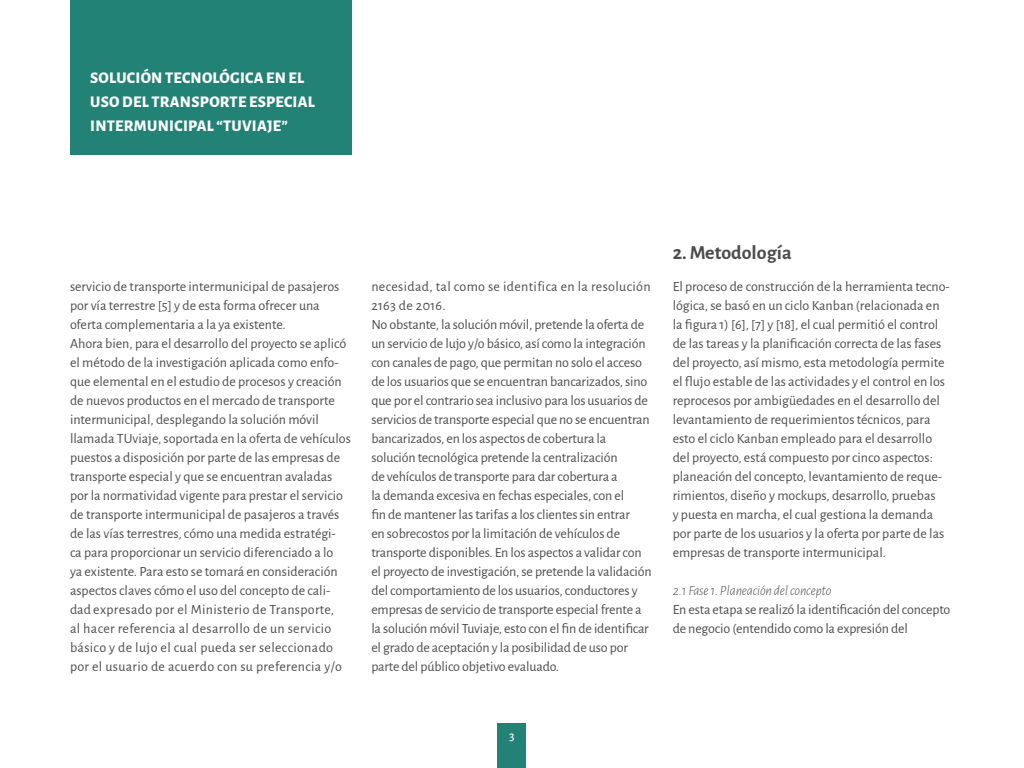
<style>
.page{position:relative;width:1024px;height:768px;background:#fff}
.page>*{position:absolute;margin:0;border:0;box-sizing:border-box;transform-origin:0 0}
.Cuerpo_de_texto{font:700 20px "Alegreya Sans";color:#4b4c4d}
.Cuerpo_de_texto-2{font:800 16px/24px "Alegreya Sans";letter-spacing:.02em;color:#fff}
.Cuerpo_de_texto-3{font:14px/19px "Alegreya Sans";color:#4b4c4d}
.Cuerpo_de_texto-4{font:14px/19px "Alegreya Sans";letter-spacing:.025em;color:#4b4c4d}
.Cuerpo_de_texto-5{font:italic 300 14px "Alegreya Sans";letter-spacing:-.01em;color:#4b4c4d}
.t1{font:500 13px "Alegreya Sans";color:#e9f3f1}
</style>
<div class="page">
<div style="left:498px;top:723px;width:28px;height:45px;background:#238276"></div>
<div style="left:70px;top:0;width:281px;height:155px;background:#238276"></div>
<p class="Cuerpo_de_texto-2" style="left:90px;top:64px;width:226px">SOLUCIÓN TECNOLÓGICA EN EL<br>USO DEL TRANSPORTE ESPECIAL<br>INTERMUNICIPAL “TUVIAJE”</p>
<p class="Cuerpo_de_texto-3" style="left:70px;top:276px;width:271px">servicio de transporte intermunicipal de pasajeros por vía terrestre [5] y de esta forma ofrecer una oferta complementaria a la ya existente.</p>
<p class="Cuerpo_de_texto-3" style="left:70px;top:333px;width:282px">Ahora bien, para el desarrollo del proyecto se aplicó el método de la investigación aplicada como enfo&shy;que elemental en el estudio de procesos y creación de nuevos productos en el mercado de transporte intermunicipal, desplegando la solución móvil llamada TUviaje, soportada en la oferta de vehículos puestos a disposición por parte de las empresas de transporte especial y que se encuentran avaladas por la normatividad vigente para prestar el servicio de transporte intermunicipal de pasajeros a través de las vías terrestres, cómo una medida estratégi&shy;ca para proporcionar un servicio diferenciado a lo<br>ya existente. Para esto se tomará en consideración aspectos claves cómo el uso del concepto de cali&shy;dad expresado por el Ministerio de Transporte,<br>al hacer referencia al desarrollo de un servicio básico y de lujo el cual pueda ser seleccionado por el usuario de acuerdo con su preferencia y/o</p>
<p class="Cuerpo_de_texto-4" style="left:371px;top:276px;width:281px">necesidad, tal como se identifica en la resolución<br>2163 de 2016.</p>
<p class="Cuerpo_de_texto-3" style="left:371px;top:314px;width:282px">No obstante, la solución móvil, pretende la oferta de un servicio de lujo y/o básico, así como la integración con canales de pago, que permitan no solo el acceso de los usuarios que se encuentran bancarizados, sino que por el contrario sea inclusivo para los usuarios de servicios de transporte especial que no se encuentran bancarizados, en los aspectos de cobertura la solución tecnológica pretende la centralización<br>de vehículos de transporte para dar cobertura a<br>la demanda excesiva en fechas especiales, con el<br>fin de mantener las tarifas a los clientes sin entrar<br>en sobrecostos por la limitación de vehículos de transporte disponibles. En los aspectos a validar con el proyecto de investigación, se pretende la validación del comportamiento de los usuarios, conductores y empresas de servicio de transporte especial frente a la solución móvil Tuviaje, esto con el fin de identificar el grado de aceptación y la posibilidad de uso por parte del público objetivo evaluado.</p>
<p class="Cuerpo_de_texto" style="left:673px;top:238px;width:120px">2. Metodología</p>
<p class="Cuerpo_de_texto-3" style="left:673px;top:276px;width:279px">El proceso de construcción de la herramienta tecno&shy;lógica, se basó en un ciclo Kanban (relacionada en la figura 1) [6], [7] y [18], el cual permitió el control de las tareas y la planificación correcta de las fases del proyecto, así mismo, esta metodología permite el flujo estable de las actividades y el control en los reprocesos por ambigüedades en el desarrollo del levantamiento de requerimientos técnicos, para esto el ciclo Kanban empleado para el desarrollo del proyecto, está compuesto por cinco aspectos: planeación del concepto, levantamiento de reque&shy;rimientos, diseño y mockups, desarrollo, pruebas<br>y puesta en marcha, el cual gestiona la demanda por parte de los usuarios y la oferta por parte de las empresas de transporte intermunicipal.</p>
<p class="Cuerpo_de_texto-5" style="left:673px;top:581px;width:160px">2.1 Fase 1. Planeación del concepto</p>
<p class="Cuerpo_de_texto-3" style="left:673px;top:599px;width:279px">En esta etapa se realizó la identificación del concepto de negocio (entendido como la expresión del</p>
<p class="t1" style="left:509px;top:727px;width:7px">3</p>
</div>
